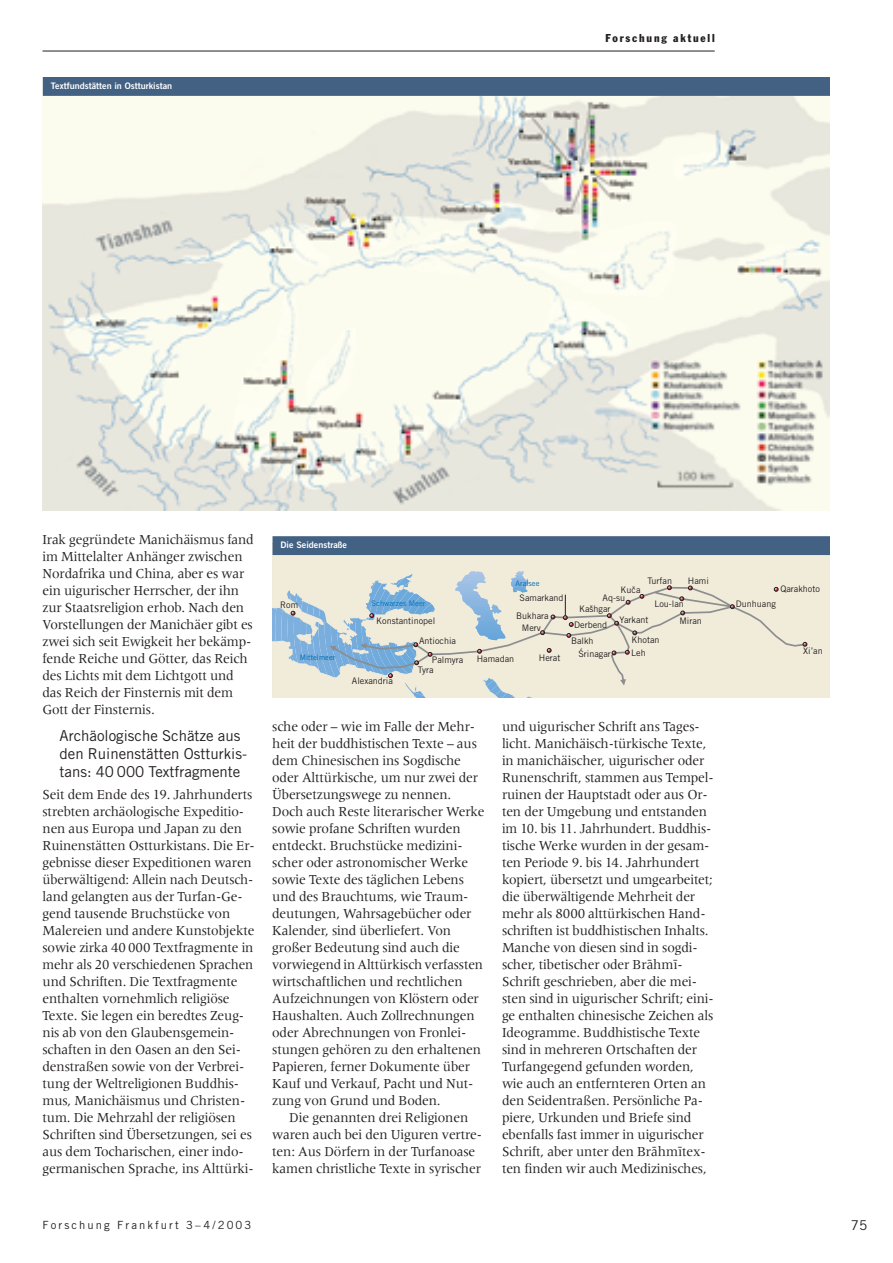
<style>
.page{position:relative;width:893px;height:1263px;background:#fff}
.page>*{position:absolute;margin:0;border:0;box-sizing:border-box;transform-origin:0 0}
.t1{font:15px/18px "Trade Gothic";color:#231f20}
.t2{font:14.25px/17px "Meridien";letter-spacing:-.01em;color:#231f20;scale:.95 1}
.t3{font:13.5px "Trade Gothic";color:#231f20}
.t4{font:11.25px "Trade Gothic";letter-spacing:.185em;color:#231f20}
.t5{font:condensed 11.25px "Franklin Gothic";letter-spacing:.16em;color:#231f20}
.t6{font:9px/16.2px "Trade Gothic";color:#231f20}
.t7{font:9px "Trade Gothic Bold Two";color:#fff}
.t8{font:7.65px "Trade Gothic";color:#0075bf}
.t9{font:7.5px "Trade Gothic";color:#006aad}
</style>
<div class="page">
<hr style="left:43px;top:51px;width:671px;height:1px;background:#231f20">
<img style="left:43px;top:96px;width:786px;height:414px">
<div style="left:807px;top:555px;width:22px;height:142px;background:#f1ecda"></div>
<div style="left:272px;top:536px;width:557px;height:19px;background:#426183"></div>
<svg style="left:272px;top:543px;width:535px;height:154px;background:#d4d7d1"></svg>
<div style="left:43px;top:77px;width:786px;height:19px;background:#426183"></div>
<p class="t7" style="left:51px;top:83px;width:123px">Textfundstätten in Ostturkistan</p>
<p class="t5" style="left:605px;top:34px;width:111px">Forschung aktuell</p>
<p class="t2" style="left:43px;top:532px;width:224px">Irak gegründete Manichäismus fand im Mittelalter Anhänger zwischen Nordafrika und China, aber es war ein uigurischer Herrscher, der ihn zur Staatsreligion erhob. Nach den Vorstellungen der Manichäer gibt es zwei sich seit Ewigkeit her bekämp&shy;fende Reiche und Götter, das Reich des Lichts mit dem Lichtgott und das Reich der Finsternis mit dem Gott der Finsternis.</p>
<p class="t1" style="left:60px;top:728px;width:189px">Archäologische Schätze aus den Ruinenstätten Ostturkis&shy;tans: 40 000 Textfragmente</p>
<p class="t2" style="left:43px;top:787px;width:225px">Seit dem Ende des 19. Jahrhunderts strebten archäologische Expeditio&shy;nen aus Europa und Japan zu den Ruinenstätten Ostturkistans. Die Er&shy;gebnisse dieser Expeditionen waren überwältigend: Allein nach Deutsch&shy;land gelangten aus der Turfan-Ge&shy;gend tausende Bruchstücke von Malereien und andere Kunstobjekte sowie zirka 40 000 Textfragmente in mehr als 20 verschiedenen Sprachen und Schriften. Die Textfragmente enthalten vornehmlich religiöse Texte. Sie legen ein beredtes Zeug&shy;nis ab von den Glaubensgemein&shy;schaften in den Oasen an den Sei&shy;denstraßen sowie von der Verbrei&shy;tung der Weltreligionen Buddhis&shy;mus, Manichäismus und Christen&shy;tum. Die Mehrzahl der religiösen Schriften sind Übersetzungen, sei es aus dem Tocharischen, einer indo&shy;germanischen Sprache, ins Alttürki-</p>
<p class="t7" style="left:280px;top:542px;width:68px">Die Seidenstraße</p>
<p class="t6" style="left:280px;top:598px;width:20px">Rom</p>
<p class="t9" style="left:300px;top:654px;width:37px">Mittelmeer</p>
<p class="t8" style="left:371px;top:601px;width:56px">Schwarzes Meer</p>
<p class="t6" style="left:376px;top:614px;width:61px">Konstantinopel</p>
<p class="t6" style="left:419px;top:633px;width:39px">Antiochia</p>
<p class="t9" style="left:515px;top:580px;width:25px">Aralsee</p>
<p class="t6" style="left:519px;top:591px;width:46px">Samarkand</p>
<p class="t6" style="left:516px;top:608px;width:34px">Bukhara</p>
<p class="t6" style="left:522px;top:621px;width:20px">Merv</p>
<p class="t6" style="left:647px;top:574px;width:26px">Turfan</p>
<p class="t6" style="left:687px;top:574px;width:22px">Hami</p>
<p class="t6" style="left:654px;top:597px;width:31px">Lou-lan</p>
<p class="t6" style="left:619px;top:612px;width:31px">Yarkant</p>
<p class="t6" style="left:631px;top:633px;width:30px">Khotan</p>
<p class="t6" style="left:620px;top:583px;width:21px">Kucˇa</p>
<p class="t6" style="left:602px;top:591px;width:24px">Aq-su</p>
<p class="t6" style="left:579px;top:602px;width:33px">Kasˇhgar</p>
<p class="t6" style="left:679px;top:613px;width:24px">Miran</p>
<p class="t6" style="left:571px;top:617px;width:38px;text-indent:3px">Derbend<br>Balkh</p>
<p class="t6" style="left:432px;top:653px;width:33px">Palmyra</p>
<p class="t6" style="left:476px;top:651px;width:39px">Hamadan</p>
<p class="t6" style="left:418px;top:663px;width:17px">Tyra</p>
<p class="t6" style="left:539px;top:650px;width:23px">Herat</p>
<p class="t6" style="left:580px;top:644px;width:4px">´</p>
<p class="t6" style="left:578px;top:646px;width:34px">Srinagar</p>
<p class="t6" style="left:631px;top:646px;width:16px">Leh</p>
<p class="t6" style="left:352px;top:674px;width:43px">Alexandria</p>
<p class="t2" style="left:272px;top:719px;width:225px">sche oder – wie im Falle der Mehr&shy;heit der buddhistischen Texte – aus dem Chinesischen ins Sogdische oder Alttürkische, um nur zwei der<br>Übersetzungswege zu nennen.<br>Doch auch Reste literarischer Werke sowie profane Schriften wurden entdeckt. Bruchstücke medizini&shy;scher oder astronomischer Werke sowie Texte des täglichen Lebens und des Brauchtums, wie Traum&shy;deutungen, Wahrsagebücher oder<br>Kalender, sind überliefert. Von großer Bedeutung sind auch die vorwiegend in Alttürkisch verfassten wirtschaftlichen und rechtlichen<br>Aufzeichnungen von Klöstern oder<br>Haushalten. Auch Zollrechnungen oder Abrechnungen von Fronlei&shy;stungen gehören zu den erhaltenen<br>Papieren, ferner Dokumente über<br>Kauf und Verkauf, Pacht und Nut&shy;zung von Grund und Boden.</p>
<p class="t2" style="left:272px;top:1111px;width:222px;text-align:center">Die genannten drei Religionen waren auch bei den Uiguren vertre&shy;ten: Aus Dörfern in der Turfanoase kamen christliche Texte in syrischer</p>
<p class="t2" style="left:502px;top:719px;width:224px">und uigurischer Schrift ans Tages&shy;licht. Manichäisch-türkische Texte, in manichäischer, uigurischer oder Runenschrift, stammen aus Tempel&shy;ruinen der Hauptstadt oder aus Or&shy;ten der Umgebung und entstanden im 10. bis 11. Jahrhundert. Buddhis&shy;tische Werke wurden in der gesam&shy;ten Periode 9. bis 14. Jahrhundert kopiert, übersetzt und umgearbeitet; die überwältigende Mehrheit der mehr als 8000 alttürkischen Hand&shy;schriften ist buddhistischen Inhalts.<br>Manche von diesen sind in sogdi&shy;scher, tibetischer oder Br¯ahm¯ı-Schrift geschrieben, aber die mei&shy;sten sind in uigurischer Schrift; eini&shy;ge enthalten chinesische Zeichen als Ideogramme. Buddhistische Texte sind in mehreren Ortschaften der Turfangegend gefunden worden, wie auch an entfernteren Orten an den Seidentraßen. Persönliche Pa&shy;piere, Urkunden und Briefe sind ebenfalls fast immer in uigurischer Schrift, aber unter den Br¯ahm¯ıtex&shy;ten finden wir auch Medizinisches,</p>
<p class="t6" style="left:780px;top:581px;width:41px">Qarakhoto</p>
<p class="t6" style="left:735px;top:596px;width:42px">Dunhuang</p>
<p class="t6" style="left:803px;top:644px;width:21px">Xi’an</p>
<p class="t4" style="left:43px;top:1221px;width:210px">Forschung Frankfurt 3–4/2003</p>
<p class="t3" style="left:850px;top:1220px;width:18px">75</p>
</div>
